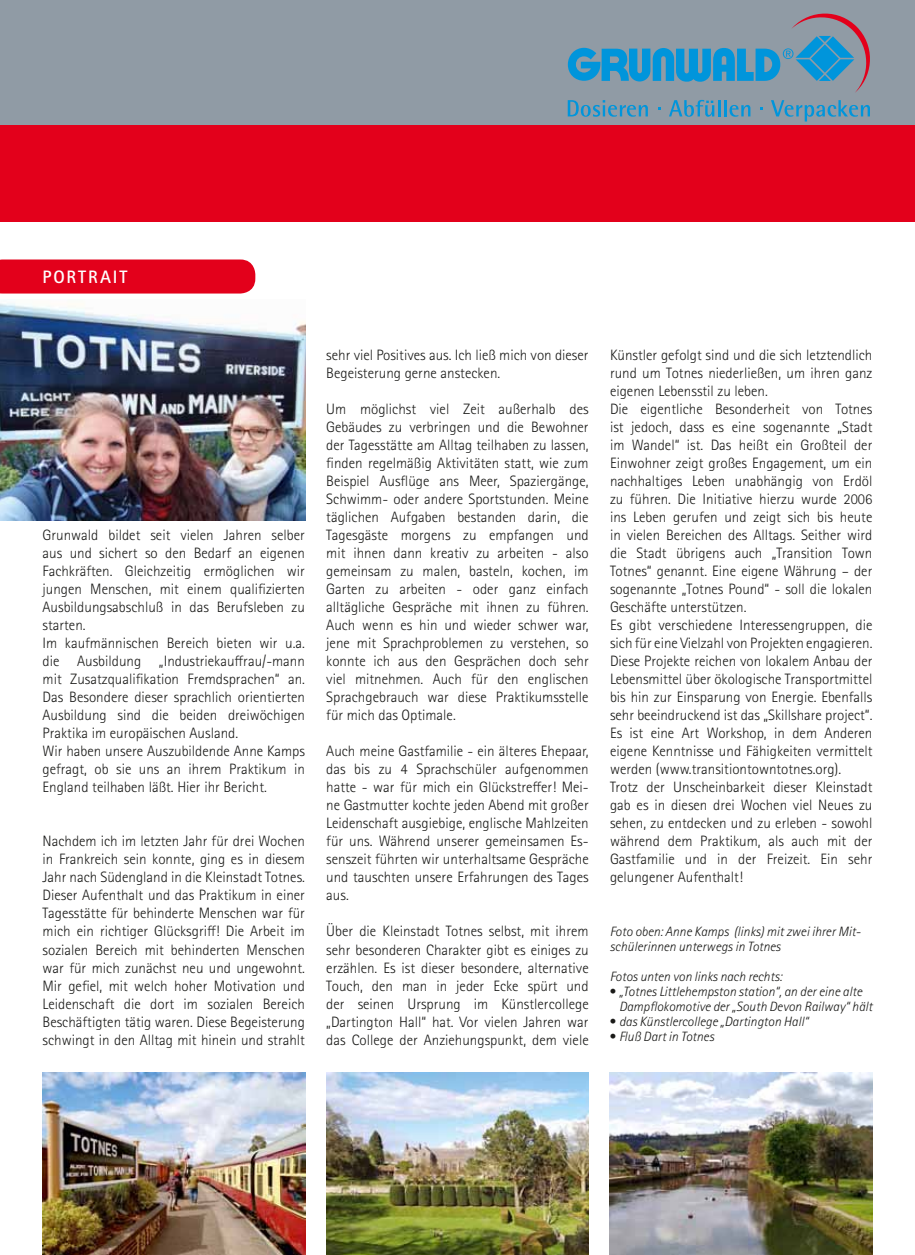
<style>
.page{position:relative;width:915px;height:1255px;background:#fff}
.page>*{position:absolute;margin:0;border:0;box-sizing:border-box;transform-origin:0 0}
.t1{font:700 18px "Rotis Sans Serif Pro";letter-spacing:.105em;color:#fff}
.t2{font:300 15px/18px "Rotis Sans Serif Pro";color:#1a1a18;text-align:justify}
.t3{font:italic 300 13.5px/15px "Rotis Sans Serif Pro";color:#1a1a18}
.s1{font-style:normal}
</style>
<div class="page">
<div style="left:0;top:0;width:914px;height:136px;background:#909ba5"></div>
<div style="left:0;top:125px;width:914px;height:97px;background:#e3001b"></div>
<div style="left:0;top:259px;width:255px;height:34px;background:#e3001b"></div>
<img style="left:43px;top:1072px;width:262px;height:182px">
<img style="left:326px;top:1072px;width:262px;height:182px">
<img style="left:0;top:303px;width:305px;height:217px">
<img style="left:609px;top:1072px;width:263px;height:182px">
<svg style="left:567px;top:13px;width:303px;height:80px"></svg>
<svg style="left:567px;top:100px;width:80px;height:17px"></svg>
<svg style="left:669px;top:100px;width:45px;height:17px"></svg>
<hr style="left:717px;top:100px;width:3px;height:16px;background:#0095db">
<svg style="left:724px;top:100px;width:26px;height:17px"></svg>
<svg style="left:771px;top:100px;width:98px;height:21px"></svg>
<p class="t1" style="left:43px;top:265px;width:86px">PORTRAIT</p>
<p class="t2" style="left:43px;top:526px;width:264px;text-align:left">Grunwald bildet seit vielen Jahren selber aus und sichert so den Bedarf an eigenen Fachkräften. Gleichzeitig ermöglichen wir jungen Menschen, mit einem qualifizierten Ausbildungsabschluß in das Berufsleben zu starten.<br>Im kaufmännischen Bereich bieten wir u.a. die Ausbildung „Industriekauffrau/-mann mit Zusatzqualifikation Fremdsprachen“ an.<br>Das Besondere dieser sprachlich orientierten Ausbildung sind die beiden dreiwöchigen Praktika im europäischen Ausland.<br>Wir haben unsere Auszubildende Anne Kamps gefragt, ob sie uns an ihrem Praktikum in England teilhaben läßt. Hier ihr Bericht.</p>
<p class="t2" style="left:43px;top:832px;width:264px">Nachdem ich im letzten Jahr für drei Wochen in Frankreich sein konnte, ging es in diesem Jahr nach Südengland in die Kleinstadt Totnes.<br>Dieser Aufenthalt und das Praktikum in einer Tagesstätte für behinderte Menschen war für mich ein richtiger Glücksgriff! Die Arbeit im sozialen Bereich mit behinderten Menschen war für mich zunächst neu und ungewohnt.<br>Mir gefiel, mit welch hoher Motivation und Leidenschaft die dort im sozialen Bereich Beschäftigten tätig waren. Diese Begeisterung schwingt in den Alltag mit hinein und strahlt</p>
<p class="t2" style="left:326px;top:346px;width:264px">sehr viel Positives aus. Ich ließ mich von dieser<br>Begeisterung gerne anstecken.</p>
<p class="t2" style="left:326px;top:400px;width:264px">Um möglichst viel Zeit außerhalb des Gebäudes zu verbringen und die Bewohner der Tagesstätte am Alltag teilhaben zu lassen, finden regelmäßig Aktivitäten statt, wie zum Beispiel Ausflüge ans Meer, Spaziergänge, Schwimm- oder andere Sportstunden. Meine täglichen Aufgaben bestanden darin, die Tagesgäste morgens zu empfangen und mit ihnen dann kreativ zu arbeiten - also gemeinsam zu malen, basteln, kochen, im Garten zu arbeiten - oder ganz einfach alltägliche Gespräche mit ihnen zu führen.<br>Auch wenn es hin und wieder schwer war, jene mit Sprachproblemen zu verstehen, so konnte ich aus den Gesprächen doch sehr viel mitnehmen. Auch für den englischen Sprachgebrauch war diese Praktikumsstelle für mich das Optimale.</p>
<p class="t2" style="left:326px;top:742px;width:264px">Auch meine Gastfamilie - ein älteres Ehepaar, das bis zu 4 Sprachschüler aufgenommen hatte - war für mich ein Glückstreffer! Mei&shy;ne Gastmutter kochte jeden Abend mit großer Leidenschaft ausgiebige, englische Mahlzeiten für uns. Während unserer gemeinsamen Es&shy;senszeit führten wir unterhaltsame Gespräche und tauschten unsere Erfahrungen des Tages aus.</p>
<p class="t2" style="left:326px;top:922px;width:264px">Über die Kleinstadt Totnes selbst, mit ihrem sehr besonderen Charakter gibt es einiges zu erzählen. Es ist dieser besondere, alternative Touch, den man in jeder Ecke spürt und der seinen Ursprung im Künstlercollege „Dartington Hall“ hat. Vor vielen Jahren war das College der Anziehungspunkt, dem viele</p>
<p class="t2" style="left:609px;top:346px;width:264px;text-align:left">Künstler gefolgt sind und die sich letztendlich rund um Totnes niederließen, um ihren ganz eigenen Lebensstil zu leben.<br>Die eigentliche Besonderheit von Totnes ist jedoch, dass es eine sogenannte „Stadt im Wandel“ ist. Das heißt ein Großteil der Einwohner zeigt großes Engagement, um ein nachhaltiges Leben unabhängig von Erdöl zu führen. Die Initiative hierzu wurde 2006 ins Leben gerufen und zeigt sich bis heute in vielen Bereichen des Alltags. Seither wird die Stadt übrigens auch „Transition Town Totnes“ genannt. Eine eigene Währung – der sogenannte „Totnes Pound“ - soll die lokalen Geschäfte unterstützen.<br>Es gibt verschiedene Interessengruppen, die sich für eine Vielzahl von Projekten engagieren.<br>Diese Projekte reichen von lokalem Anbau der Lebensmittel über ökologische Transportmittel bis hin zur Einsparung von Energie. Ebenfalls sehr beeindruckend ist das „Skillshare project“.<br>Es ist eine Art Workshop, in dem Anderen eigene Kenntnisse und Fähigkeiten vermittelt werden (www.transitiontowntotnes.org).<br>Trotz der Unscheinbarkeit dieser Kleinstadt gab es in diesen drei Wochen viel Neues zu sehen, zu entdecken und zu erleben - sowohl während dem Praktikum, als auch mit der Gastfamilie und in der Freizeit. Ein sehr gelungener Aufenthalt!</p>
<p class="t3" style="left:609px;top:924px;width:252px">Foto oben: Anne Kamps (links) mit zwei ihrer Mit&shy;schülerinnen unterwegs in Totnes</p>
<p class="t3" style="left:609px;top:969px;width:173px">Fotos unten von links nach rechts:</p>
<p class="t3" style="left:618px;top:984px;width:255px;text-indent:-9px"><span class="s1">•</span> „Totnes Littlehempston station“, an der eine alte<br>Dampflokomotive der „South Devon Railway“ hält</p>
<p class="t3" style="left:609px;top:1014px;width:200px"><span class="s1">•</span> das Künstlercollege „Dartington Hall“</p>
<p class="t3" style="left:609px;top:1029px;width:105px"><span class="s1">•</span> Fluß Dart in Totnes</p>
</div>
